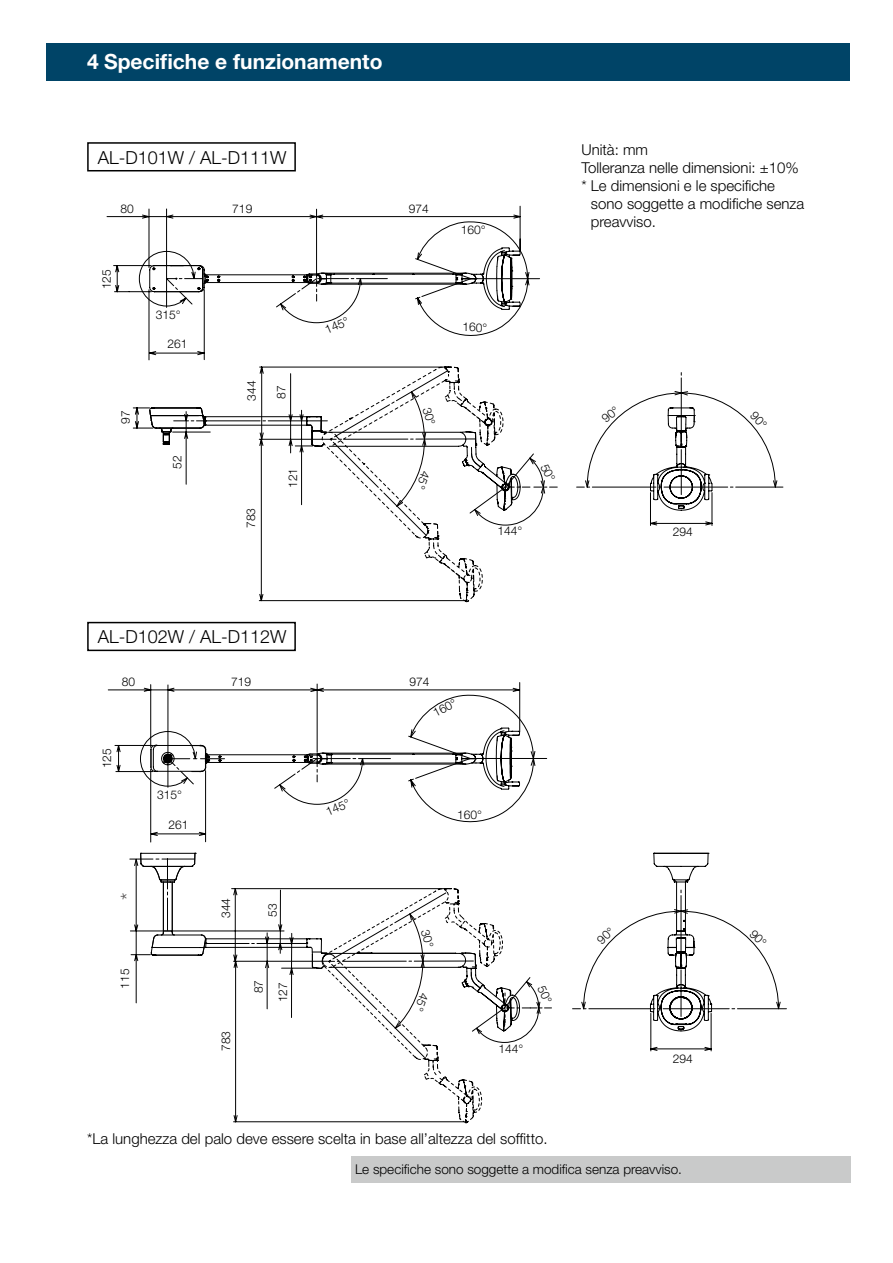
<style>
.page{position:relative;width:893px;height:1263px;background:#fff}
.page>*{position:absolute;margin:0;border:0;box-sizing:border-box;transform-origin:0 0}
.t1{font:700 21px "Helvetica Neue LT Pro";color:#fff}
.t2{font:300 21px "Helvetica Neue LT Pro";color:#595757}
.t3{font:300 18px "Helvetica Neue LT Pro";color:#000}
.t4{font:300 15px/18px "Helvetica Neue LT Pro";color:#000}
.t5{font:300 13.5px "Helvetica Neue LT Pro";color:#000}
.t6{font:300 12px/24.2px "Helvetica Neue LT Pro";color:#000;text-align:right}
</style>
<div class="page">
<div style="left:47px;top:43px;width:803px;height:38px;background:#004467"></div>
<svg style="left:87px;top:142px;width:209px;height:510px"></svg>
<svg style="left:107px;top:206px;width:414px;height:320px"></svg>
<hr style="left:166px;top:209px;width:1px;height:99px;background:#000">
<svg style="left:139px;top:251px;width:574px;height:265px"></svg>
<svg style="left:152px;top:221px;width:388px;height:122px"></svg>
<svg style="left:108px;top:682px;width:412px;height:64px"></svg>
<hr style="left:168px;top:685px;width:1px;height:103px;background:#000">
<svg style="left:650px;top:1016px;width:61px;height:36px"></svg>
<svg style="left:130px;top:853px;width:66px;height:150px"></svg>
<svg style="left:115px;top:694px;width:432px;height:148px"></svg>
<div style="left:351px;top:1156px;width:499px;height:27px;background:#c9caca"></div>
<svg style="left:149px;top:366px;width:408px;height:259px"></svg>
<svg style="left:577px;top:371px;width:206px;height:140px"></svg>
<svg style="left:205px;top:888px;width:347px;height:235px"></svg>
<svg style="left:572px;top:888px;width:214px;height:128px"></svg>
<h1 class="t1" style="left:87px;top:48px;width:297px">4 Specifiche e funzionamento</h1>
<p class="t3" style="left:98px;top:146px;width:190px">AL-D101W / AL-D111W</p>
<p class="t6" style="left:120px;top:196px;width:15px">80</p>
<p class="t6" style="left:232px;top:197px;width:22px">719</p>
<p class="t6" style="left:409px;top:197px;width:22px">974</p>
<p class="t6" style="left:461px;top:217px;width:26px">160°</p>
<p class="t6" style="left:94px;top:289px;width:22px;rotate:-90deg">125</p>
<p class="t6" style="left:113px;top:424px;width:15px;rotate:-90deg">97</p>
<p class="t6" style="left:156px;top:303px;width:26px">315°</p>
<p class="t6" style="left:168px;top:331px;width:22px">261</p>
<p class="t6" style="left:165px;top:469px;width:15px;rotate:-90deg">52</p>
<p class="t6" style="left:239px;top:401px;width:22px;rotate:-90deg">344</p>
<p class="t6" style="left:269px;top:399px;width:15px;rotate:-90deg">87</p>
<p class="t6" style="left:321px;top:319px;width:26px;rotate:-23deg">145°</p>
<p class="t6" style="left:462px;top:315px;width:26px">160°</p>
<p class="t6" style="left:239px;top:528px;width:22px;rotate:-90deg">783</p>
<p class="t6" style="left:280px;top:488px;width:22px;rotate:-90deg">121</p>
<p class="t6" style="left:497px;top:519px;width:26px">144°</p>
<p class="t3" style="left:98px;top:625px;width:190px">AL-D102W / AL-D112W</p>
<p class="t6" style="left:122px;top:669px;width:15px">80</p>
<p class="t6" style="left:231px;top:669px;width:22px">719</p>
<p class="t6" style="left:95px;top:768px;width:22px;rotate:-90deg">125</p>
<p class="t6" style="left:157px;top:782px;width:26px">315°</p>
<p class="t6" style="left:168px;top:812px;width:22px">261</p>
<h1 class="t2" style="left:116px;top:899px;width:9px;rotate:-90deg">*</h1>
<p class="t6" style="left:112px;top:988px;width:22px;rotate:-90deg">115</p>
<p class="t6" style="left:214px;top:918px;width:22px;rotate:-90deg">344</p>
<p class="t6" style="left:260px;top:916px;width:15px;rotate:-90deg">53</p>
<p class="t6" style="left:214px;top:1051px;width:22px;rotate:-90deg">783</p>
<p class="t6" style="left:246px;top:1002px;width:24px;rotate:-90deg">87<br>127</p>
<p class="t6" style="left:322px;top:800px;width:26px;rotate:-23deg">145°</p>
<p class="t6" style="left:410px;top:669px;width:22px">974</p>
<p class="t6" style="left:428px;top:703px;width:26px;rotate:-28deg">160°</p>
<p class="t6" style="left:457px;top:803px;width:26px">160°</p>
<p class="t6" style="left:498px;top:1036px;width:26px">144°</p>
<p class="t4" style="left:581px;top:140px;width:219px">Unità: mm<br>Tolleranza nelle dimensioni: ±10% * Le dimensioni e le specifiche</p>
<p class="t4" style="left:591px;top:194px;width:215px">sono soggette a modifiche senza preavviso.</p>
<p class="t6" style="left:673px;top:519px;width:22px">294</p>
<p class="t6" style="left:673px;top:1046px;width:22px">294</p>
<p class="t4" style="left:87px;top:1129px;width:462px">*La lunghezza del palo deve essere scelta in base all’altezza del soffitto.</p>
<p class="t5" style="left:355px;top:1161px;width:328px">Le specifiche sono soggette a modifica senza preavviso.</p>
</div>
